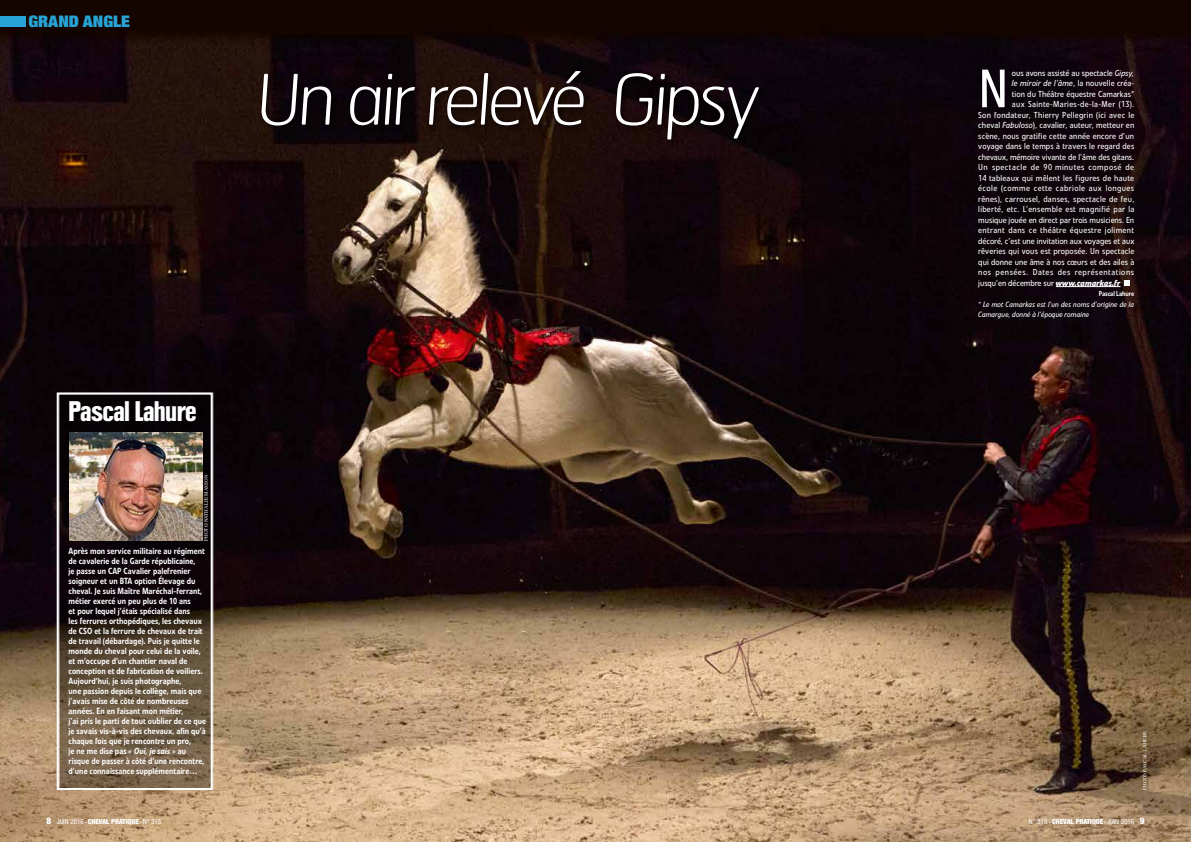
<style>
.page{position:relative;width:1191px;height:842px;background:#fff}
.page>*{position:absolute;margin:0;border:0;box-sizing:border-box;transform-origin:0 0}
.t1{font:100 69.4px "Hermes FB";color:#fff;scale:1.05 1}
.t2{font:53.2px "Linotype Veto";color:#fff;scale:.95 1}
.t3{font:900 condensed 28px "Plak LT";color:#fff;scale:1.1 1}
.t4{font:900 expanded 16px "Helvetica Neue LT";color:#27a3d5;scale:1.1 1}
.t5{font:500 8.8px/10px "Linotype Veto";color:#fff;scale:.9 1}
.t6{font:8.6px "Linotype Veto";letter-spacing:.015em;color:#fff;scale:.95 1}
.t7{font:8.6px "Linotype Veto";letter-spacing:-.005em;color:#fff;scale:.95 1}
.t8{font:8.6px "Linotype Veto";letter-spacing:.04em;color:#fff;scale:.95 1}
.t9{font:8.6px "Linotype Veto";letter-spacing:.045em;color:#fff;scale:.95 1}
.t10{font:8.6px "Linotype Veto";letter-spacing:.06em;color:#fff;scale:.95 1}
.t11{font:8.6px "Linotype Veto";letter-spacing:.035em;color:#fff;scale:.95 1}
.t12{font:8.6px "Linotype Veto";letter-spacing:.055em;color:#fff;scale:.95 1}
.t13{font:italic 7.6px/10.5px "Linotype Veto";color:#fff;scale:.95 1}
.t14{font:900 condensed 7px "Helvetica Neue LT";color:#fff}
.t15{font:500 7px "Linotype Veto";letter-spacing:-.02em;color:#fff;scale:.9 1}
.t16{font:5px "Times LT";letter-spacing:.015em;color:#fff}
.s1{font-style:italic}
.s2{font-weight:700;font-style:italic}
.s3{font-size:9px}
.s4{font-weight:400}
.s5{font-weight:400;font-size:4px}
</style>
<div class="page">
<img style="left:0;top:0;width:1191px;height:842px">
<svg style="left:61px;top:396px;width:149px;height:391px;background:#3e3126"></svg>
<div style="left:0;top:16px;width:26px;height:11px;background:#27a3d5"></div>
<hr style="left:1055px;top:286px;width:65px;height:1px;background:#fff">
<svg style="left:1124px;top:280px;width:6px;height:6px"></svg>
<div style="left:258px;top:67px;width:508px;height:80px;background:#000;opacity:.75"></div>
<div style="left:57px;top:393px;width:156px;height:397px;border:2px solid #fff"></div>
<img style="left:69px;top:432px;width:133px;height:109px">
<h3 class="t4" style="left:28px;top:11px;width:94px">GRAND ANGLE</h3>
<h1 class="t1" style="left:254px;top:56px;width:488px">Un air relevé Gipsy</h1>
<h3 class="t3" style="left:69px;top:395px;width:118px">Pascal Lahure</h3>
<p class="t16" style="left:203px;top:541px;width:68px;rotate:-90deg">PHOTO NATHALIE MASSON</p>
<p class="t5" style="left:69px;top:546px;width:154px">Après mon service militaire au régiment de cavalerie de la Garde républicaine,<br>je passe un CAP Cavalier palefrenier soigneur et un BTA option Élevage du cheval. Je suis Maître Maréchal-ferrant, métier exercé un peu plus de 10 ans<br>et pour lequel j’étais spécialisé dans<br>les ferrures orthopédiques, les chevaux de CSO et la ferrure de chevaux de trait de travail (débardage). Puis je quitte le monde du cheval pour celui de la voile, et m’occupe d’un chantier naval de conception et de fabrication de voiliers.<br>Aujourd’hui, je suis photographe,<br>une passion depuis le collège, mais que j’avais mise de côté de nombreuses années. En en faisant mon métier,<br>j’ai pris le parti de tout oublier de ce que je savais vis-à-vis des chevaux, afin qu’à chaque fois que je rencontre un pro,<br>je ne me dise pas <span class="s1">« Oui, je sais »</span> au risque de passer à côté d’une rencontre, d’une connaissance supplémentaire…</p>
<h2 class="t2" style="left:978px;top:57px;width:33px">N</h2>
<p class="t7" style="left:1012px;top:68px;width:130px">ous avons assisté au spectacle <span class="s1">Gipsy,</span></p>
<p class="t6" style="left:1012px;top:78px;width:130px"><span class="s1">le miroir de l’âme</span>, la nouvelle créa-</p>
<p class="t6" style="left:1012px;top:89px;width:130px">tion du Théâtre équestre Camarkas*</p>
<p class="t11" style="left:1012px;top:99px;width:130px">aux Sainte-Maries-de-la-Mer (13).</p>
<p class="t6" style="left:978px;top:110px;width:166px">Son fondateur, Thierry Pellegrin (ici avec le</p>
<p class="t6" style="left:978px;top:120px;width:166px">cheval <span class="s1">Fabuloso</span>), cavalier, auteur, metteur en</p>
<p class="t6" style="left:978px;top:131px;width:165px">scène, nous gratifie cette année encore d’un</p>
<p class="t6" style="left:978px;top:141px;width:166px">voyage dans le temps à travers le regard des</p>
<p class="t7" style="left:978px;top:152px;width:166px">chevaux, mémoire vivante de l’âme des gitans.</p>
<p class="t12" style="left:978px;top:162px;width:166px">Un spectacle de 90 minutes composé de</p>
<p class="t6" style="left:978px;top:173px;width:166px">14 tableaux qui mêlent les figures de haute</p>
<p class="t9" style="left:978px;top:183px;width:166px">école (comme cette cabriole aux longues</p>
<p class="t6" style="left:978px;top:194px;width:166px">rênes), carrousel, danses, spectacle de feu,</p>
<p class="t6" style="left:978px;top:204px;width:166px">liberté, etc. L’ensemble est magnifié par la</p>
<p class="t7" style="left:978px;top:215px;width:166px">musique jouée en direct par trois musiciens. En</p>
<p class="t8" style="left:978px;top:225px;width:166px">entrant dans ce théâtre équestre joliment</p>
<p class="t7" style="left:978px;top:236px;width:166px">décoré, c’est une invitation aux voyages et aux</p>
<p class="t6" style="left:978px;top:246px;width:166px">rêveries qui vous est proposée. Un spectacle</p>
<p class="t6" style="left:978px;top:257px;width:166px">qui donne une âme à nos cœurs et des ailes à</p>
<p class="t10" style="left:978px;top:267px;width:166px">nos pensées. Dates des représentations</p>
<p class="t7" style="left:978px;top:278px;width:151px">jusqu’en décembre sur <span class="s2">www.camarkas.fr</span></p>
<p class="t15" style="left:1098px;top:290px;width:41px">Pascal Lahure</p>
<p class="t13" style="left:978px;top:299px;width:166px">* Le mot Camarkas est l’un des noms d’origine de la<br>Camargue, donné à l’époque romaine</p>
<p class="t16" style="left:1141px;top:790px;width:61px;rotate:-90deg">PHOTO PASCAL LAHURE</p>
<p class="t14" style="left:46px;top:817px;width:116px"><span class="s3">8</span> <span class="s4">JUIN 2016</span> <span class="s5">•</span> CHEVAL PRATIQUE <span class="s5">•</span> <span class="s4">N° 315</span></p>
<p class="t14" style="left:1029px;top:817px;width:117px"><span class="s4">N° 315</span> <span class="s5">•</span> CHEVAL PRATIQUE <span class="s5">•</span> <span class="s4">JUIN 2016</span> <span class="s3">9</span></p>
</div>
